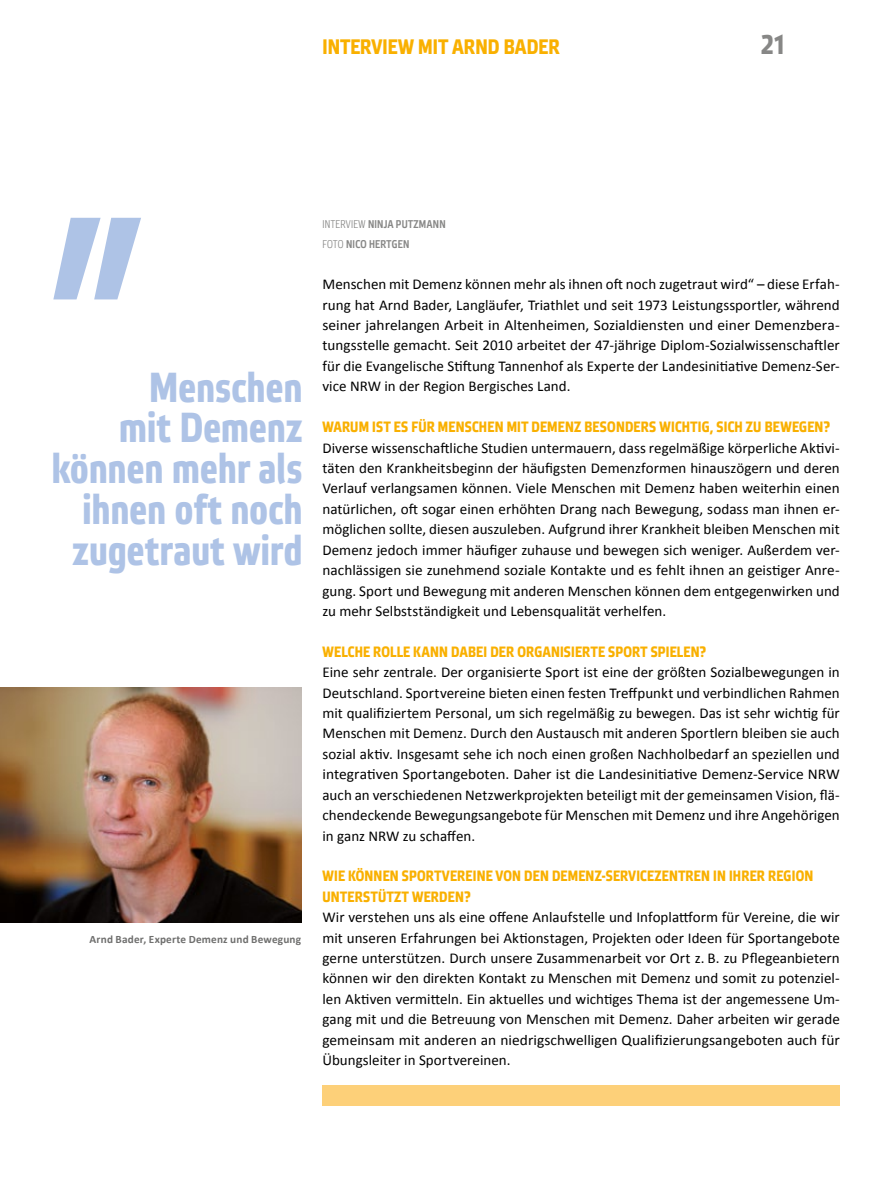
<style>
.page{position:relative;width:893px;height:1191px;background:#fff}
.page>*{position:absolute;margin:0;border:0;box-sizing:border-box;transform-origin:0 0}
.t1{font:700 42px/40.8px "Etelka Narrow Text";letter-spacing:.005em;color:#aec3e6;text-align:right}
.t2{font:700 27px "Etelka Narrow Text";color:#878786}
.t3{font:700 21px "Etelka Narrow Text";letter-spacing:.015em;color:#f9b000}
.t4{font:15px/20.4px "Calibri";color:#000;text-align:justify}
.t5{font:700 15px/20.4px "Etelka Narrow Text";letter-spacing:.02em;color:#f9b000}
.t6{font:500 11.25px/20.4px "Etelka Narrow";letter-spacing:.03em;color:#878786}
.t7{font:700 11.25px "Calibri";letter-spacing:.015em;color:#6f6f6e}
.s1{font-weight:300}
</style>
<div class="page">
<img style="left:0;top:688px;width:301px;height:234px">
<div style="left:322px;top:1085px;width:518px;height:21px;background:#fdd079"></div>
<svg style="left:53px;top:218px;width:88px;height:81px"></svg>
<h3 class="t3" style="left:322px;top:35px;width:239px">INTERVIEW MIT ARND BADER</h3>
<h2 class="t2" style="left:761px;top:30px;width:26px">21</h2>
<h1 class="t1" style="left:52px;top:368px;width:252px">Menschen<br>mit Demenz können mehr als ihnen oft noch zugetraut wird</h1>
<p class="t7" style="left:90px;top:931px;width:213px">Arnd Bader, Experte Demenz und Bewegung</p>
<p class="t6" style="left:322px;top:214px;width:125px"><span class="s1">INTERVIEW</span> NINJA PUTZMANN<br><span class="s1">FOTO</span> NICO HERTGEN</p>
<p class="t4" style="left:322px;top:274px;width:519px">Menschen mit Demenz können mehr als ihnen oft noch zugetraut wird“ – diese Erfah&shy;rung hat Arnd Bader, Langläufer, Triathlet und seit 1973 Leistungssportler, während seiner jahrelangen Arbeit in Altenheimen, Sozialdiensten und einer Demenzbera&shy;tungsstelle gemacht. Seit 2010 arbeitet der 47-jährige Diplom-Sozialwissenschaftler für die Evangelische Stiftung Tannenhof als Experte der Landesinitiative Demenz-Ser&shy;vice NRW in der Region Bergisches Land.</p>
<p class="t5" style="left:322px;top:417px;width:509px">WARUM IST ES FÜR MENSCHEN MIT DEMENZ BESONDERS WICHTIG, SICH ZU BEWEGEN?</p>
<p class="t4" style="left:322px;top:437px;width:519px">Diverse wissenschaftliche Studien untermauern, dass regelmäßige körperliche Aktivi&shy;täten den Krankheitsbeginn der häufigsten Demenzformen hinauszögern und deren Verlauf verlangsamen können. Viele Menschen mit Demenz haben weiterhin einen natürlichen, oft sogar einen erhöhten Drang nach Bewegung, sodass man ihnen er&shy;möglichen sollte, diesen auszuleben. Aufgrund ihrer Krankheit bleiben Menschen mit Demenz jedoch immer häufiger zuhause und bewegen sich weniger. Außerdem ver&shy;nachlässigen sie zunehmend soziale Kontakte und es fehlt ihnen an geistiger Anre&shy;gung. Sport und Bewegung mit anderen Menschen können dem entgegenwirken und zu mehr Selbstständigkeit und Lebensqualität verhelfen.</p>
<p class="t5" style="left:322px;top:642px;width:385px">WELCHE ROLLE KANN DABEI DER ORGANISIERTE SPORT SPIELEN?</p>
<p class="t4" style="left:322px;top:662px;width:519px">Eine sehr zentrale. Der organisierte Sport ist eine der größten Sozialbewegungen in Deutschland. Sportvereine bieten einen festen Treffpunkt und verbindlichen Rahmen mit qualifiziertem Personal, um sich regelmäßig zu bewegen. Das ist sehr wichtig für Menschen mit Demenz. Durch den Austausch mit anderen Sportlern bleiben sie auch sozial aktiv. Insgesamt sehe ich noch einen großen Nachholbedarf an speziellen und integrativen Sportangeboten. Daher ist die Landesinitiative Demenz-Service NRW auch an verschiedenen Netzwerkprojekten beteiligt mit der gemeinsamen Vision, flä&shy;chendeckende Bewegungsangebote für Menschen mit Demenz und ihre Angehörigen in ganz NRW zu schaffen.</p>
<p class="t5" style="left:322px;top:866px;width:492px">WIE KÖNNEN SPORTVEREINE VON DEN DEMENZ-SERVICEZENTREN IN IHRER REGION<br>UNTERSTÜTZT WERDEN?</p>
<p class="t4" style="left:322px;top:907px;width:519px">Wir verstehen uns als eine offene Anlaufstelle und Infoplattform für Vereine, die wir mit unseren Erfahrungen bei Aktionstagen, Projekten oder Ideen für Sportangebote gerne unterstützen. Durch unsere Zusammenarbeit vor Ort z. B. zu Pflegeanbietern können wir den direkten Kontakt zu Menschen mit Demenz und somit zu potenziel&shy;len Aktiven vermitteln. Ein aktuelles und wichtiges Thema ist der angemessene Um&shy;gang mit und die Betreuung von Menschen mit Demenz. Daher arbeiten wir gerade gemeinsam mit anderen an niedrigschwelligen Qualifizierungsangeboten auch für Übungsleiter in Sportvereinen.</p>
</div>
